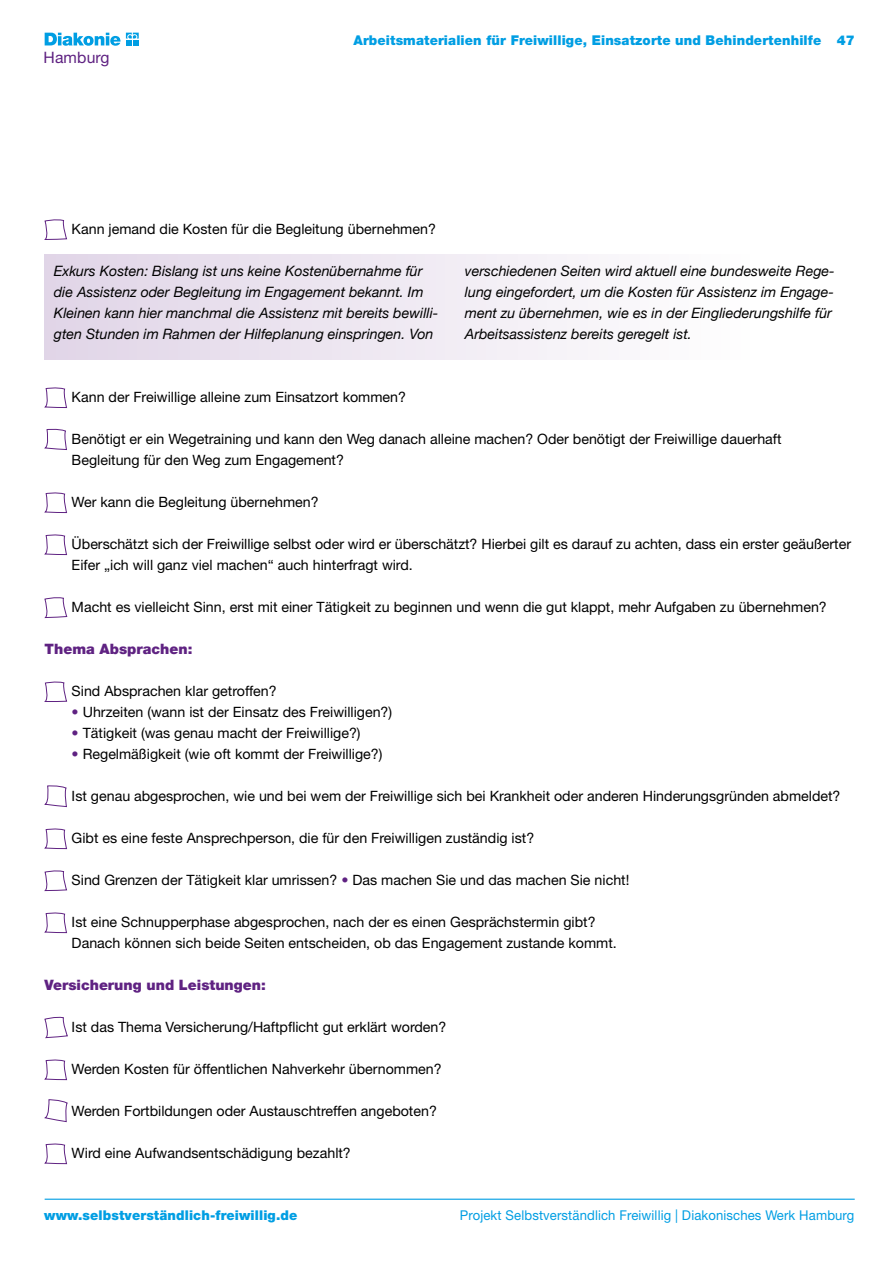
<style>
.page{position:relative;width:893px;height:1263px;background:#fff}
.page>*{position:absolute;margin:0;border:0;box-sizing:border-box;transform-origin:0 0}
.t1{font:15.75px "Helvetica Neue LT Pro";letter-spacing:.01em;color:#5f2282}
.t2{font:14.25px/21px "Helvetica Neue LT Pro";color:#000}
.t3{font:italic 14.25px/21px "Helvetica Neue";color:#000}
.t4{font:900 14.25px "Helvetica Neue LT";color:#5f2282}
.t5{font:900 13.5px "Helvetica Neue LT Pro";letter-spacing:.01em;color:#009ee3}
.t6{font:13.5px "Helvetica Neue LT Pro";letter-spacing:.01em;color:#009ee3}
.s1{color:#5f2282}
</style>
<div class="page">
<hr style="left:45px;top:1198px;width:810px;height:2px;background:#009ee3">
<svg style="left:45px;top:33px;width:75px;height:13px"></svg>
<svg style="left:126px;top:33px;width:13px;height:12px"></svg>
<svg style="left:44px;top:219px;width:23px;height:21px"></svg>
<svg style="left:44px;top:387px;width:23px;height:21px"></svg>
<svg style="left:44px;top:428px;width:23px;height:22px"></svg>
<svg style="left:44px;top:492px;width:23px;height:21px"></svg>
<svg style="left:44px;top:534px;width:23px;height:21px"></svg>
<svg style="left:44px;top:597px;width:23px;height:21px"></svg>
<svg style="left:44px;top:681px;width:23px;height:21px"></svg>
<svg style="left:44px;top:785px;width:23px;height:22px"></svg>
<svg style="left:44px;top:828px;width:23px;height:21px"></svg>
<svg style="left:44px;top:870px;width:23px;height:21px"></svg>
<svg style="left:44px;top:912px;width:23px;height:21px"></svg>
<svg style="left:44px;top:1016px;width:24px;height:22px"></svg>
<svg style="left:44px;top:1059px;width:23px;height:21px"></svg>
<svg style="left:44px;top:1099px;width:24px;height:23px"></svg>
<svg style="left:44px;top:1143px;width:23px;height:21px"></svg>
<div style="left:45px;top:255px;width:810px;height:105px;background:linear-gradient(to right,#e1d5e7,#fff)"></div>
<p class="t1" style="left:43px;top:47px;width:68px">Hamburg</p>
<p class="t5" style="left:353px;top:32px;width:503px">Arbeitsmaterialien für Freiwillige, Einsatzorte und Behindertenhilfe 47</p>
<p class="t2" style="left:72px;top:218px;width:366px">Kann jemand die Kosten für die Begleitung übernehmen?</p>
<p class="t3" style="left:54px;top:259px;width:386px">Exkurs Kosten: Bislang ist uns keine Kostenübernahme für die Assistenz oder Begleitung im Engagement bekannt. Im Kleinen kann hier manchmal die Assistenz mit bereits bewilli&shy;gten Stunden im Rahmen der Hilfeplanung einspringen. Von</p>
<p class="t3" style="left:465px;top:260px;width:371px">verschiedenen Seiten wird aktuell eine bundesweite Rege&shy;lung eingefordert, um die Kosten für Assistenz im Engage&shy;ment zu übernehmen, wie es in der Eingliederungshilfe für Arbeitsassistenz bereits geregelt ist.</p>
<p class="t2" style="left:72px;top:386px;width:336px">Kann der Freiwillige alleine zum Einsatzort kommen?</p>
<p class="t2" style="left:72px;top:428px;width:711px">Benötigt er ein Wegetraining und kann den Weg danach alleine machen? Oder benötigt der Freiwillige dauerhaft<br>Begleitung für den Weg zum Engagement?</p>
<p class="t2" style="left:72px;top:491px;width:249px">Wer kann die Begleitung übernehmen?</p>
<p class="t2" style="left:72px;top:533px;width:781px">Überschätzt sich der Freiwillige selbst oder wird er überschätzt? Hierbei gilt es darauf zu achten, dass ein erster geäußerter<br>Eifer „ich will ganz viel machen“ auch hinterfragt wird.</p>
<p class="t2" style="left:72px;top:596px;width:757px">Macht es vielleicht Sinn, erst mit einer Tätigkeit zu beginnen und wenn die gut klappt, mehr Aufgaben zu übernehmen?</p>
<p class="t4" style="left:45px;top:640px;width:149px">Thema Absprachen:</p>
<p class="t2" style="left:72px;top:680px;width:207px">Sind Absprachen klar getroffen?</p>
<p class="t2" style="left:72px;top:701px;width:322px"><span class="s1">•</span> Uhrzeiten (wann ist der Einsatz des Freiwilligen?)</p>
<p class="t2" style="left:72px;top:722px;width:290px"><span class="s1">•</span> Tätigkeit (was genau macht der Freiwillige?)</p>
<p class="t2" style="left:72px;top:743px;width:312px"><span class="s1">•</span> Regelmäßigkeit (wie oft kommt der Freiwillige?)</p>
<p class="t2" style="left:72px;top:785px;width:770px">Ist genau abgesprochen, wie und bei wem der Freiwillige sich bei Krankheit oder anderen Hinderungsgründen abmeldet?</p>
<p class="t2" style="left:72px;top:827px;width:464px">Gibt es eine feste Ansprechperson, die für den Freiwilligen zuständig ist?</p>
<p class="t2" style="left:72px;top:869px;width:559px">Sind Grenzen der Tätigkeit klar umrissen? <span class="s1">•</span> Das machen Sie und das machen Sie nicht!</p>
<p class="t2" style="left:72px;top:911px;width:547px">Ist eine Schnupperphase abgesprochen, nach der es einen Gesprächstermin gibt?<br>Danach können sich beide Seiten entscheiden, ob das Engagement zustande kommt.</p>
<p class="t4" style="left:45px;top:976px;width:223px">Versicherung und Leistungen:</p>
<p class="t2" style="left:72px;top:1016px;width:376px">Ist das Thema Versicherung/Haftpflicht gut erklärt worden?</p>
<p class="t2" style="left:72px;top:1058px;width:372px">Werden Kosten für öffentlichen Nahverkehr übernommen?</p>
<p class="t2" style="left:72px;top:1100px;width:367px">Werden Fortbildungen oder Austauschtreffen angeboten?</p>
<p class="t2" style="left:72px;top:1142px;width:281px">Wird eine Aufwandsentschädigung bezahlt?</p>
<p class="t5" style="left:44px;top:1207px;width:255px">www.selbstverständlich-freiwillig.de</p>
<p class="t6" style="left:460px;top:1207px;width:396px">Projekt Selbstverständlich Freiwillig | Diakonisches Werk Hamburg</p>
</div>
